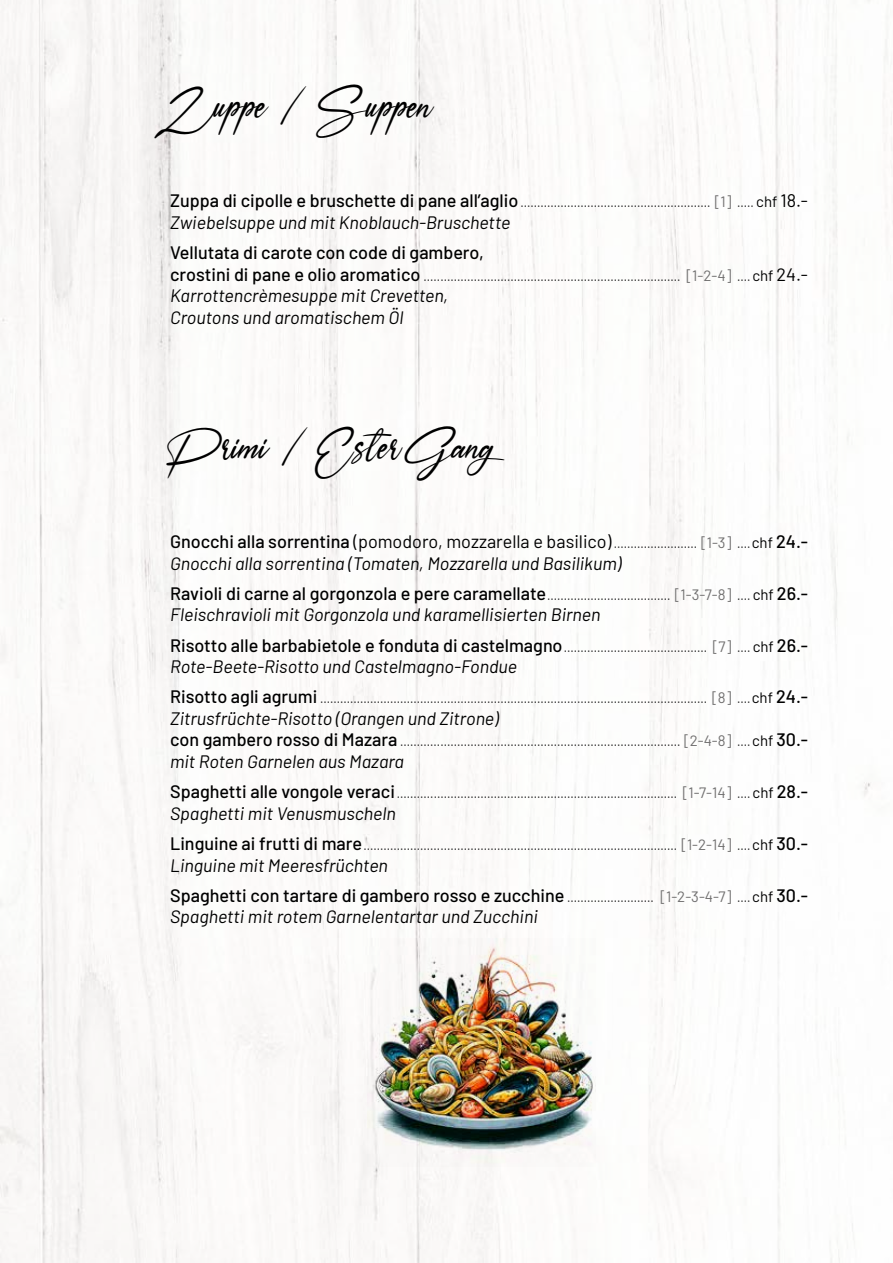
<style>
.page{position:relative;width:893px;height:1263px;background:#fff}
.page>*{position:absolute;margin:0;border:0;box-sizing:border-box;transform-origin:0 0}
.t1{font:36px "Ameyallinda Signatur";color:#000}
.t2{font:italic 18px/21.6px "Barlow";color:#000}
.t3{font:500 18px/21.6px "Barlow";color:#000}
.t4{font:12px "Barlow";color:#000}
.s1{font-weight:500;font-size:18px}
.s2{font-size:15px;color:#706f6f}
.s3{font-size:15px}
.s4{font-size:18px}
.s5{font-weight:500;font-style:normal}
.s6{font-style:normal}
.s7{font-style:normal;font-size:12px}
.s8{font-style:normal;font-size:15px;color:#706f6f}
.s9{font-style:normal;font-size:15px}
.s10{font-weight:400;font-size:12px}
.s11{font-weight:400;font-size:15px;color:#706f6f}
.s12{font-weight:400;font-size:15px}
.s13{font-weight:400;font-style:italic}
</style>
<div class="page">
<img style="left:0;top:0;width:893px;height:1263px">
<img style="left:367px;top:938px;width:228px;height:228px">
<h1 class="t1" style="left:170px;top:83px;width:263px">Zuppe / Suppen</h1>
<p class="t4" style="left:170px;top:194px;width:639px"><span class="s1">Zuppa di cipolle e bruschette di pane all’aglio</span> ......................................................... <span class="s2">[1]</span> ..... <span class="s3">chf</span> <span class="s4">18.-</span></p>
<h2 class="t2" style="left:170px;top:210px;width:342px">Zwiebelsuppe und mit Knoblauch-Bruschette</h2>
<h2 class="t3" style="left:170px;top:240px;width:315px">Vellutata di carote con code di gambero,</h2>
<p class="t4" style="left:170px;top:268px;width:639px"><span class="s1">crostini di pane e olio aromatico</span> ............................................................................. <span class="s2">[1-2-4]</span> ....<span class="s3">chf</span> <span class="s4">24.-</span></p>
<h2 class="t2" style="left:170px;top:283px;width:280px">Karrottencrèmesuppe mit Crevetten,<br>Croutons und aromatischem Öl</h2>
<h1 class="t1" style="left:170px;top:424px;width:350px">Primi / Ester Gang</h1>
<h2 class="t2" style="left:170px;top:529px;width:639px"><span class="s5">Gnocchi alla sorrentina</span> <span class="s6">(pomodoro, mozzarella e basilico)</span> <span class="s7">.........................</span> <span class="s8">[1-3]</span> <span class="s7">....</span><span class="s9">chf</span> <span class="s5">24.-<br></span>Gnocchi alla sorrentina (Tomaten, Mozzarella und Basilikum)</h2>
<h2 class="t2" style="left:170px;top:581px;width:639px"><span class="s5">Ravioli di carne al gorgonzola e pere caramellate</span><span class="s7">.....................................</span> <span class="s8">[1-3-7-8]</span> <span class="s7">....</span> <span class="s9">chf</span> <span class="s5">26.-<br></span>Fleischravioli mit Gorgonzola und karamellisierten Birnen</h2>
<h2 class="t3" style="left:170px;top:633px;width:639px">Risotto alle barbabietole e fonduta di castelmagno<span class="s10">...........................................</span> <span class="s11">[7]</span> <span class="s10">....</span> <span class="s12">chf</span> 26.-<br><span class="s13">Rote-Beete-Risotto und Castelmagno-Fondue</span></h2>
<p class="t4" style="left:170px;top:690px;width:639px"><span class="s1">Risotto agli agrumi</span> .................................................................................................................... <span class="s2">[8]</span> ....<span class="s3">chf</span> <span class="s1">24.-</span></p>
<h2 class="t2" style="left:170px;top:706px;width:330px">Zitrusfrüchte-Risotto (Orangen und Zitrone)</h2>
<p class="t4" style="left:170px;top:733px;width:639px"><span class="s1">con gambero rosso di Mazara</span> .................................................................................... <span class="s2">[2-4-8]</span> ....<span class="s3">chf</span> <span class="s1">30.-</span></p>
<h2 class="t2" style="left:170px;top:749px;width:236px">mit Roten Garnelen aus Mazara</h2>
<p class="t4" style="left:170px;top:785px;width:639px"><span class="s1">Spaghetti alle vongole veraci</span> .................................................................................... <span class="s2">[1-7-14]</span> .... <span class="s3">chf</span> <span class="s1">28.-</span></p>
<h2 class="t2" style="left:170px;top:801px;width:227px">Spaghetti mit Venusmuscheln</h2>
<p class="t4" style="left:170px;top:837px;width:639px"><span class="s1">Linguine ai frutti di mare</span>.............................................................................................. <span class="s2">[1-2-14]</span> ....<span class="s3">chf</span> <span class="s1">30.-</span></p>
<h2 class="t3" style="left:170px;top:848px;width:639px;line-height:30.2px"><span class="s13">Linguine mit Meeresfrüchten<br></span>Spaghetti con tartare di gambero rosso e zucchine <span class="s10">..........................</span> <span class="s11">[1-2-3-4-7]</span> <span class="s10">....</span><span class="s12">chf</span> 30.-</h2>
<h2 class="t2" style="left:170px;top:904px;width:369px">Spaghetti mit rotem Garnelentartar und Zucchini</h2>
</div>
